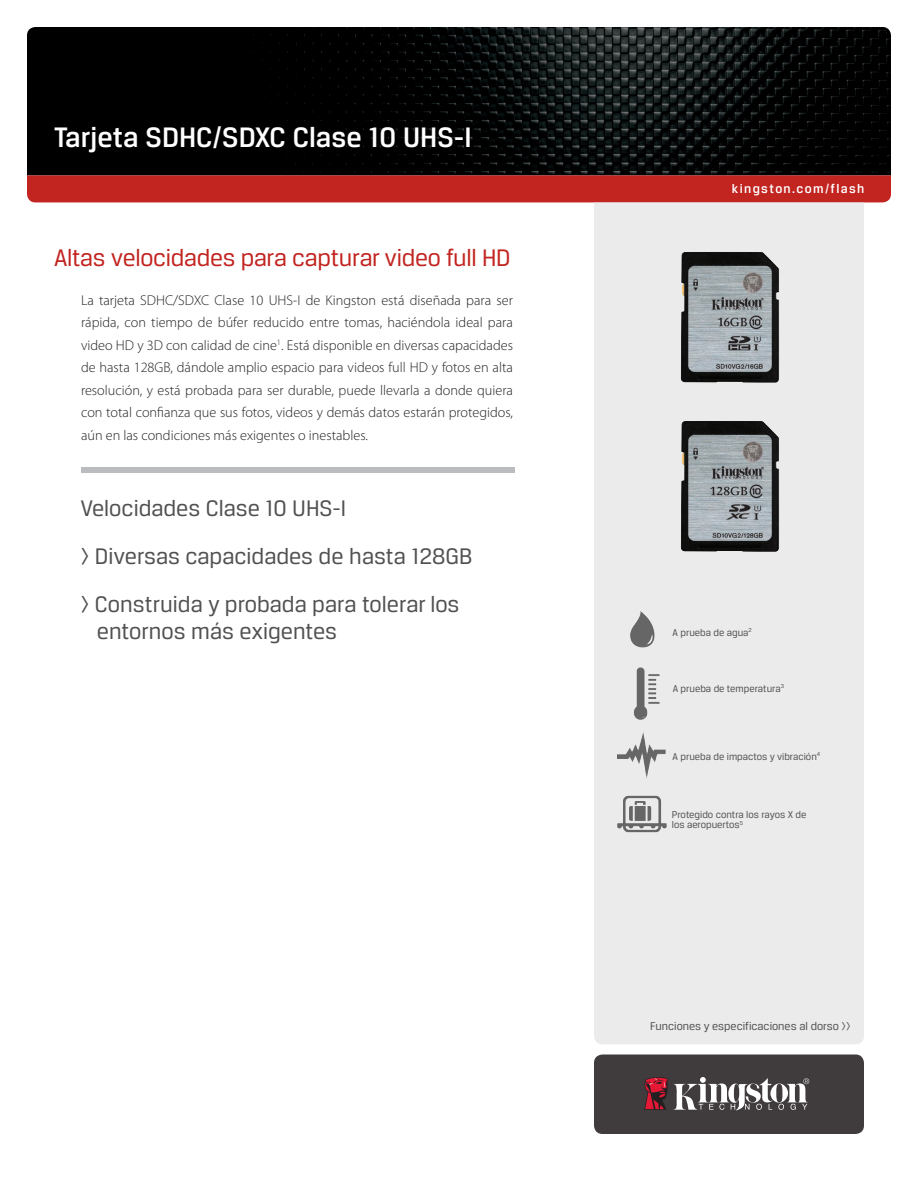
<style>
.page{position:relative;width:918px;height:1188px;background:#fff}
.page>*{position:absolute;margin:0;border:0;box-sizing:border-box;transform-origin:0 0}
.Product_Name_Header{font:500 30px "Breuer Text";color:#fff}
.Copy_Headline_RBNo31{font:25.5px "Breuer Text";letter-spacing:-.01em;color:#c22420}
.Bullet_Points_Block{font:24px/27px "Breuer Text";color:#525051}
.Body_Copy_Block{font:300 14.25px/22.5px "Myriad Pro";color:#231f20;text-align:justify}
.URL_Block{font:500 13.5px "Breuer Text";letter-spacing:.1em;color:#fff}
.More_Text{font:12px "Breuer Text";color:#525051}
.t1{font:10.5px/10.5px "Breuer Text";color:#525051}
</style>
<div class="page">
<img style="left:27px;top:27px;width:864px;height:148px">
<div style="left:27px;top:175px;width:864px;height:27px;background:#c22420"></div>
<div style="left:594px;top:202px;width:270px;height:842px;background:#ebebeb"></div>
<div style="left:594px;top:1054px;width:270px;height:80px;background:#403b3c;border-radius:9px"></div>
<svg style="left:644px;top:1077px;width:165px;height:33px"></svg>
<div style="left:82px;top:467px;width:433px;height:6px;background:#bbbcbf"></div>
<img style="left:681px;top:421px;width:99px;height:131px">
<img style="left:681px;top:252px;width:99px;height:131px">
<img style="left:618px;top:730px;width:50px;height:49px">
<img style="left:622px;top:609px;width:42px;height:41px">
<img style="left:615px;top:794px;width:55px;height:41px">
<img style="left:616px;top:666px;width:55px;height:54px">
<p class="Product_Name_Header" style="left:54px;top:121px;width:419px">Tarjeta SDHC/SDXC Clase 10 UHS-I</p>
<p class="Copy_Headline_RBNo31" style="left:54px;top:244px;width:458px">Altas velocidades para capturar video full HD</p>
<p class="Body_Copy_Block" style="left:81px;top:289px;width:434px">La tarjeta SDHC/SDXC Clase 10 UHS-I de Kingston está diseñada para ser rápida, con tiempo de búfer reducido entre tomas, haciéndola ideal para video HD y 3D con calidad de cine<sup>1</sup>. Está disponible en diversas capacidades de hasta 128GB, dándole amplio espacio para videos full HD y fotos en alta resolución, y está probada para ser durable, puede llevarla a donde quiera con total confianza que sus fotos, videos y demás datos estarán protegidos, aún en las condiciones más exigentes o inestables.</p>
<p class="Bullet_Points_Block" style="left:80px;top:495px;width:267px">Velocidades Clase 10 UHS-I</p>
<p class="Bullet_Points_Block" style="left:80px;top:543px;width:393px">&gt; Diversas capacidades de hasta 128GB</p>
<p class="Bullet_Points_Block" style="left:97px;top:591px;width:364px;text-indent:-16px">&gt; Construida y probada para tolerar los entornos más exigentes</p>
<p class="URL_Block" style="left:732px;top:181px;width:134px">kingston.com/flash</p>
<p class="t1" style="left:673px;top:627px;width:81px">A prueba de agua<sup>2</sup></p>
<p class="t1" style="left:673px;top:683px;width:113px">A prueba de temperatura<sup>3</sup></p>
<p class="t1" style="left:673px;top:751px;width:149px">A prueba de impactos y vibración<sup>4</sup></p>
<p class="t1" style="left:672px;top:809px;width:136px">Protegido contra los rayos X de los aeropuertos<sup>5</sup></p>
<p class="More_Text" style="left:650px;top:1020px;width:202px">Funciones y especificaciones al dorso &gt;&gt;</p>
</div>
